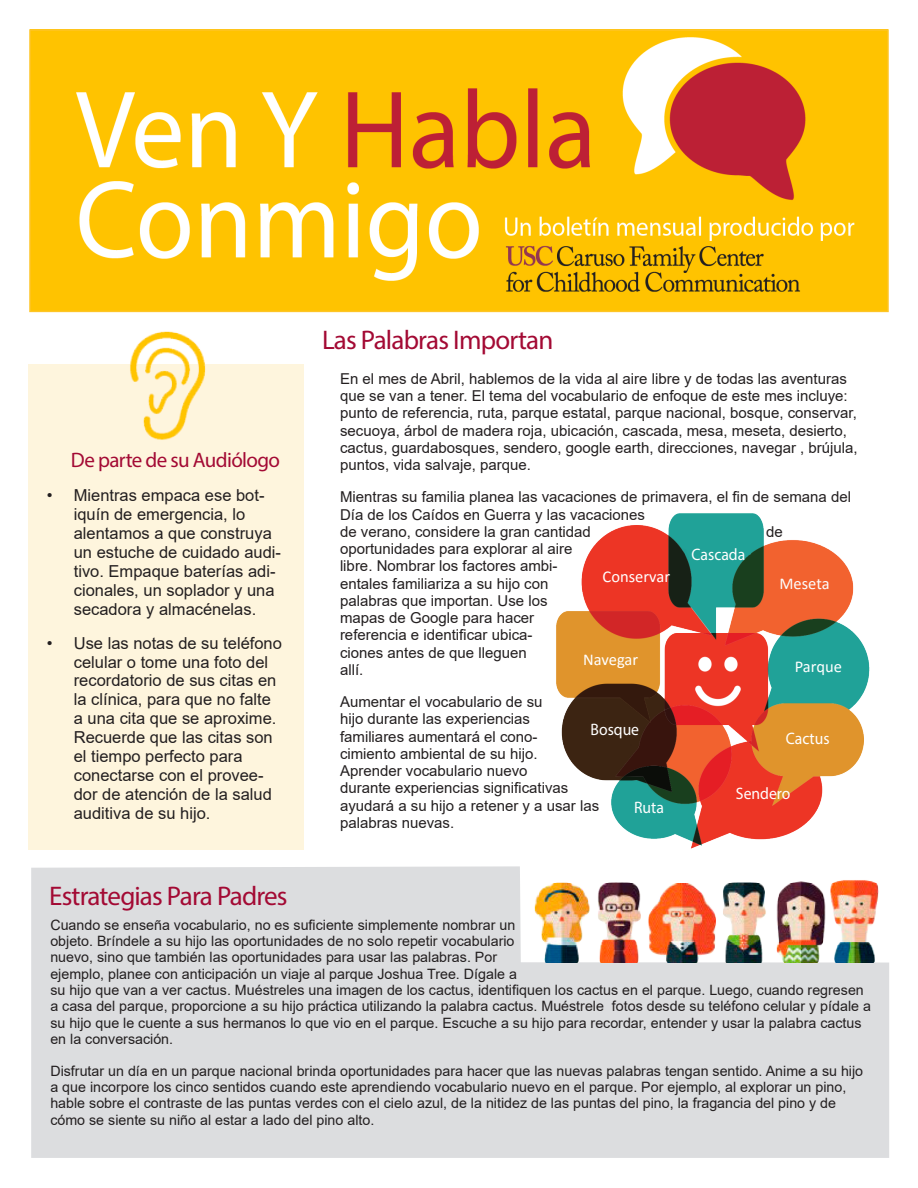
<style>
.page{position:relative;width:918px;height:1188px;background:#fff}
.page>*{position:absolute;margin:0;border:0;box-sizing:border-box;transform-origin:0 0}
.Story_Headlines{font:27px "Myriad Pro";letter-spacing:-.03em;color:#a30a34}
.Story_Headlines-2{font:21px "Myriad Pro";letter-spacing:-.03em;color:#a30a34}
.t1{font:16.65px "Myriad Pro";color:#fff;scale:.94 1}
.t2{font:16.5px/18.9px "Arial";color:#231f20}
.t3{font:16.5px "Calibri";color:#fff}
.t4{font:16.5px "Calibri";color:#fcfcfc}
.t5{font:15px/17.2px "Arial";color:#231f20}
.t6{font:14.25px/16.4px "Arial";color:#231f20}
</style>
<div class="page">
<div style="left:31px;top:866px;width:858px;height:292px;background:#dcdddf"></div>
<img style="left:32px;top:32px;width:854px;height:277px">
<div style="left:29px;top:29px;width:860px;height:283px;border:2px solid #fec526"></div>
<div style="left:29px;top:364px;width:275px;height:486px;background:#fef5dd"></div>
<img style="left:130px;top:331px;width:76px;height:109px">
<img style="left:520px;top:871px;width:366px;height:97px">
<img style="left:556px;top:513px;width:314px;height:336px">
<p class="Story_Headlines-2" style="left:71px;top:447px;width:211px">De parte de su Audiólogo</p>
<p class="t2" style="left:74px;top:485px;width:209px;text-indent:-27px">• Mientras empaca ese bot&shy;iquín de emergencia, lo alentamos a que construya un estuche de cuidado audi&shy;tivo. Empaque baterías adi&shy;cionales, un soplador y una secadora y almacénelas.</p>
<p class="t2" style="left:74px;top:633px;width:210px;text-indent:-27px">• Use las notas de su teléfono celular o tome una foto del recordatorio de sus citas en la clínica, para que no falte a una cita que se aproxime.<br>Recuerde que las citas son el tiempo perfecto para conectarse con el provee&shy;dor de atención de la salud auditiva de su hijo.</p>
<p class="Story_Headlines" style="left:49px;top:879px;width:240px">Estrategias Para Padres</p>
<p class="Story_Headlines" style="left:322px;top:324px;width:233px">Las Palabras Importan</p>
<p class="t5" style="left:340px;top:370px;width:519px">En el mes de Abril, hablemos de la vida al aire libre y de todas las aventuras que se van a tener. El tema del vocabulario de enfoque de este mes incluye: punto de referencia, ruta, parque estatal, parque nacional, bosque, conservar, secuoya, árbol de madera roja, ubicación, cascada, mesa, meseta, desierto, cactus, guardabosques, sendero, google earth, direcciones, navegar , brújula, puntos, vida salvaje, parque.</p>
<p class="t5" style="left:340px;top:488px;width:513px">Mientras su familia planea las vacaciones de primavera, el fin de semana del<br>Día de los Caídos en Guerra y las vacaciones<br>de verano, considere la gran cantidad</p>
<p class="t5" style="left:766px;top:523px;width:18px">de</p>
<p class="t5" style="left:340px;top:540px;width:234px">oportunidades para explorar al aire libre. Nombrar los factores ambi&shy;entales familiariza a su hijo con palabras que importan. Use los mapas de Google para hacer referencia e identificar ubica&shy;ciones antes de que lleguen<br>allí.</p>
<p class="t5" style="left:340px;top:693px;width:261px">Aumentar el vocabulario de su<br>hijo durante las experiencias<br>familiares aumentará el cono-<br>cimiento ambiental de su hijo.<br>Aprender vocabulario nuevo<br>durante experiencias significativas ayudará a su hijo a retener y a usar las palabras nuevas.</p>
<p class="t3" style="left:603px;top:566px;width:69px">Conservar</p>
<p class="t3" style="left:583px;top:648px;width:56px">Navegar</p>
<p class="t1" style="left:591px;top:719px;width:53px">Bosque</p>
<p class="t1" style="left:634px;top:798px;width:33px">Ruta</p>
<p class="t1" style="left:692px;top:544px;width:59px">Cascada</p>
<p class="t4" style="left:780px;top:572px;width:52px">Meseta</p>
<p class="t3" style="left:795px;top:655px;width:49px">Parque</p>
<p class="t1" style="left:786px;top:728px;width:48px">Cactus</p>
<p class="t1" style="left:736px;top:783px;width:60px">Sendero</p>
<p class="t6" style="left:50px;top:916px;width:822px">Cuando se enseña vocabulario, no es suficiente simplemente nombrar un<br>objeto. Bríndele a su hijo las oportunidades de no solo repetir vocabulario<br>nuevo, sino que también las oportunidades para usar las palabras. Por<br>ejemplo, planee con anticipación un viaje al parque Joshua Tree. Dígale a<br>su hijo que van a ver cactus. Muéstreles una imagen de los cactus, identifiquen los cactus en el parque. Luego, cuando regresen a casa del parque, proporcione a su hijo práctica utilizando la palabra cactus. Muéstrele fotos desde su teléfono celular y pídale a su hijo que le cuente a sus hermanos lo que vio en el parque. Escuche a su hijo para recordar, entender y usar la palabra cactus en la conversación.</p>
<p class="t6" style="left:50px;top:1062px;width:814px">Disfrutar un día en un parque nacional brinda oportunidades para hacer que las nuevas palabras tengan sentido. Anime a su hijo a que incorpore los cinco sentidos cuando este aprendiendo vocabulario nuevo en el parque. Por ejemplo, al explorar un pino, hable sobre el contraste de las puntas verdes con el cielo azul, de la nitidez de las puntas del pino, la fragancia del pino y de cómo se siente su niño al estar a lado del pino alto.</p>
</div>
